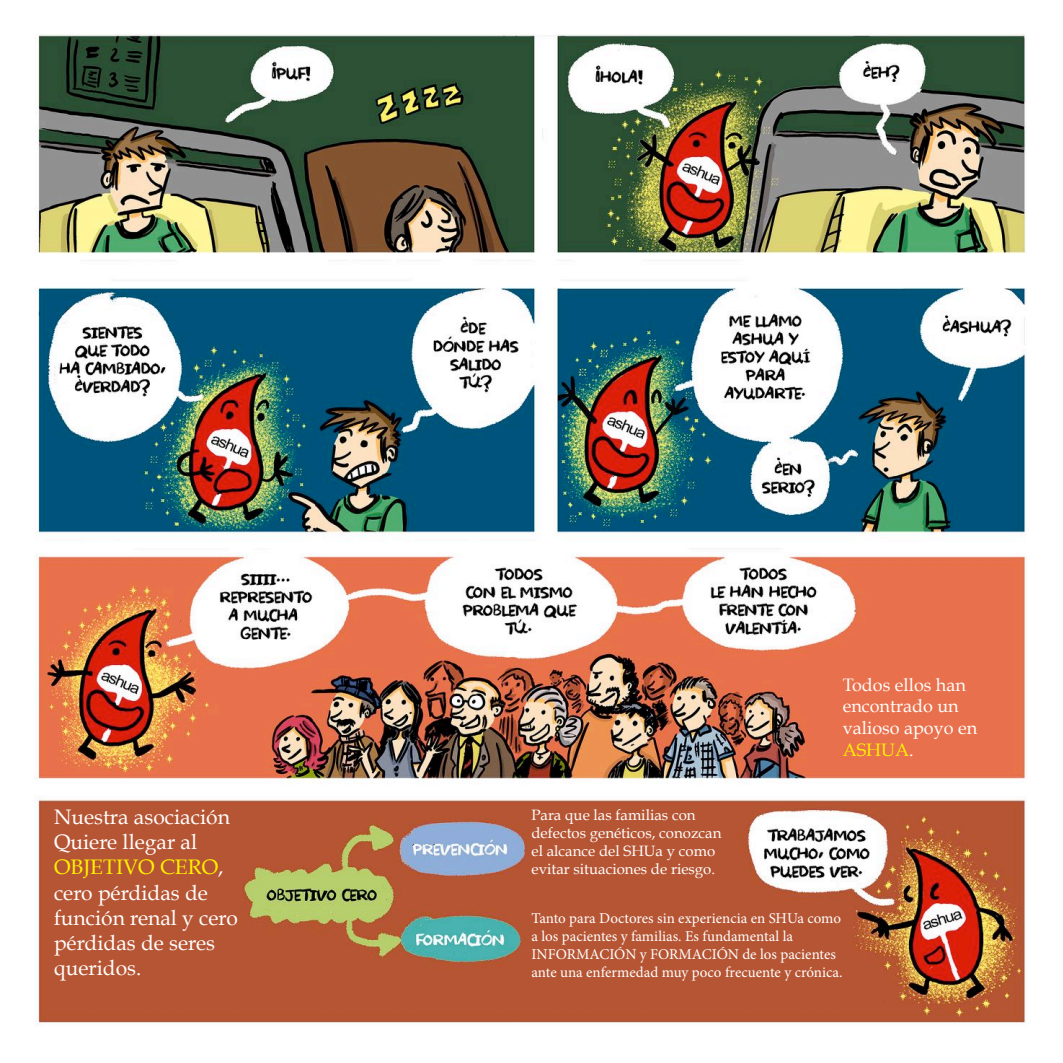
<style>
.page{position:relative;width:1063px;height:1063px;background:#fff}
.page>*{position:absolute;margin:0;border:0;box-sizing:border-box;transform-origin:0 0}
.t1{font:21px/25.2px "Book Antiqua";color:#fffefd}
.t2{font:18px/21.6px "Book Antiqua";color:#fffefd}
.t3{font:15px/18px "Minion Pro";color:#fffefd}
.t4{font:15px/18px "Book Antiqua";color:#fffefd}
.s1{color:#fff101}
</style>
<div class="page">
<img style="left:35px;top:34px;width:992px;height:992px">
<p class="t2" style="left:843px;top:674px;width:136px">Todos ellos han encontrado un valioso apoyo en<br><span class="s1">ASHUA</span>.</p>
<h1 class="t1" style="left:54px;top:805px;width:185px">Nuestra asociación<br>Quiere llegar al<br><span class="s1">OBJETIVO CERO</span>, cero pérdidas de función renal y cero pérdidas de seres queridos.</h1>
<p class="t4" style="left:531px;top:806px;width:191px">Para que las familias con defectos genéticos, conozcan el alcance del SHUa y como evitar situaciones de riesgo.</p>
<p class="t3" style="left:531px;top:909px;width:313px">Tanto para Doctores sin experiencia en SHUa como a los pacientes y familias. Es fundamental la INFORMACIÓN y FORMACIÓN de los pacientes ante una enfermedad muy poco frecuente y crónica.</p>
</div>
